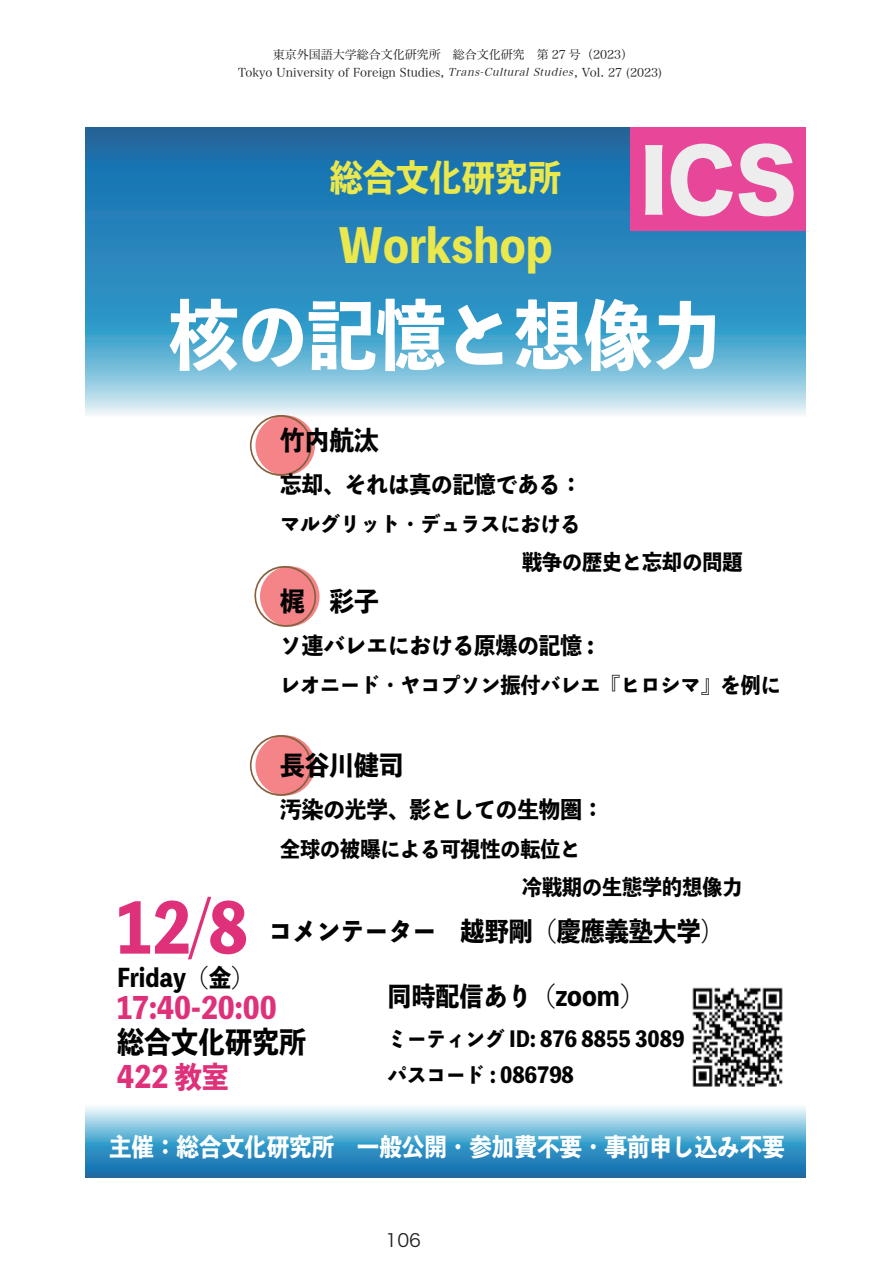
<style>
.page{position:relative;width:893px;height:1263px;background:#fff}
.page>*{position:absolute;margin:0;border:0;box-sizing:border-box;transform-origin:0 0}
.t1{font:83.7px "Hira Kaku Std W8";color:#ededed;scale:.96 1}
.t2{font:800 75.45px "Toppan Bunkyu Midashi Gothic Std N";color:#fff;scale:.91 1}
.t3{font:800 67.35px "Toppan Bunkyu Midashi Gothic Std N";color:#df317a;scale:.91 1}
.t4{font:800 45.9px "Toppan Bunkyu Midashi Gothic Std N";color:#eae84c;scale:.91 1}
.t5{font:800 36.15px "Toppan Bunkyu Midashi Gothic Std N";color:#eae84c;scale:.91 1}
.t6{font:800 29.55px "Toppan Bunkyu Midashi Gothic Std N";color:#df317a;scale:.91 1}
.t7{font:800 29.55px "Toppan Bunkyu Midashi Gothic Std N";color:#030303;scale:.91 1}
.t8{font:800 26.25px "Toppan Bunkyu Midashi Gothic Std N";color:#030303;scale:.91 1}
.t9{font:800 26.25px "Toppan Bunkyu Midashi Gothic Std N";color:#030303;scale:.94 1}
.t10{font:800 24.6px "Toppan Bunkyu Midashi Gothic Std N";color:#fff;scale:.91 1}
.t11{font:800 24.6px "Toppan Bunkyu Midashi Gothic Std N";color:#030303;scale:.91 1}
.t12{font:800 22.95px "Toppan Bunkyu Midashi Gothic Std N";color:#030303;scale:.94 1}
.t13{font:800 21.3px/37.3px "Toppan Bunkyu Midashi Gothic Std N";color:#030303;scale:.94 1}
.t14{font:800 21.3px/35.4px "Toppan Bunkyu Midashi Gothic Std N";color:#030303;scale:.91 1}
.t15{font:18px "Hira Kaku Pro W3";color:#231f20}
.t16{font:12px/18px "Hira Min Pro W3";color:#231f20;text-align:center}
.s1{font-style:italic;font-size:10.65px}
.s2{font-family:"Koz Go Pr 6 N";font-weight:400}
</style>
<div class="page">
<svg style="left:85px;top:128px;width:721px;height:288px;background:#4698c5"></svg>
<svg style="left:85px;top:1106px;width:721px;height:72px;background:#60a8ce"></svg>
<div style="left:630px;top:128px;width:176px;height:103px;background:#e84699"></div>
<img style="left:692px;top:987px;width:91px;height:100px">
<svg style="left:255px;top:415px;width:60px;height:60px;background:#f08487"></svg>
<div style="left:250px;top:415px;width:62px;height:61px;border:2px solid #856140;border-radius:50%"></div>
<svg style="left:254px;top:565px;width:63px;height:62px"></svg>
<svg style="left:255px;top:735px;width:60px;height:60px;background:#f08487"></svg>
<div style="left:250px;top:735px;width:62px;height:61px;border:2px solid #856140;border-radius:50%"></div>
<p class="t16" style="left:238px;top:44px;width:425px">東京外国語大学総合文化研究所　総合文化研究　第 27 号（2023）<br>Tokyo University of Foreign Studies, <span class="s1">Trans-CulturalStudies</span>, Vol. 27 (2023)</p>
<h3 class="t5" style="left:330px;top:149px;width:256px">総合文化研究所</h3>
<h3 class="t4" style="left:338px;top:210px;width:237px">Workshop</h3>
<h1 class="t1" style="left:640px;top:134px;width:165px">ICS</h1>
<h2 class="t2" style="left:169px;top:277px;width:609px">核の記憶と想像力</h2>
<h3 class="t9" style="left:280px;top:420px;width:106px">竹内航汰</h3>
<h3 class="t12" style="left:280px;top:467px;width:323px">忘却、それは真の記憶である：</h3>
<h3 class="t13" style="left:522px;top:504px;width:236px;text-indent:-242px">マルグリット・デュラスにおける<br>戦争の歴史と忘却の問題</h3>
<h3 class="t9" style="left:280px;top:581px;width:106px">梶　彩子</h3>
<h3 class="t12" style="left:280px;top:628px;width:335px">ソ連バレエにおける原爆の記憶 :</h3>
<h3 class="t13" style="left:280px;top:665px;width:534px">レオニード・ヤコプソン振付バレエ『ヒロシマ』を例に</h3>
<h3 class="t9" style="left:280px;top:745px;width:133px">長谷川健司</h3>
<h3 class="t12" style="left:280px;top:792px;width:346px">汚染の光学、影としての生物圏：</h3>
<h3 class="t13" style="left:522px;top:829px;width:236px;text-indent:-242px">全球の被曝による可視性の転位と<br>冷戦期の生態学的想像力</h3>
<h3 class="t8" style="left:268px;top:910px;width:503px">コメンテーター　越野剛（慶應義塾大学<span class="s2">）</span></h3>
<h3 class="t3" style="left:117px;top:876px;width:145px">12/8</h3>
<h3 class="t11" style="left:117px;top:958px;width:152px">Friday（金）</h3>
<h3 class="t6" style="left:117px;top:985px;width:177px">17:40-20:00</h3>
<h3 class="t7" style="left:117px;top:1019px;width:209px">総合文化研究所</h3>
<h3 class="t6" style="left:117px;top:1054px;width:124px">422 教室</h3>
<h3 class="t8" style="left:388px;top:975px;width:283px">同時配信あり（zoom）</h3>
<h3 class="t14" style="left:388px;top:1020px;width:328px">ミーティング ID: 876 8855 3089パスコード : 086798</h3>
<h3 class="t10" style="left:109px;top:1127px;width:744px">主催：総合文化研究所　一般公開・参加費不要・事前申し込み不要</h3>
<h3 class="t15" style="left:386px;top:1224px;width:37px">106</h3>
</div>
